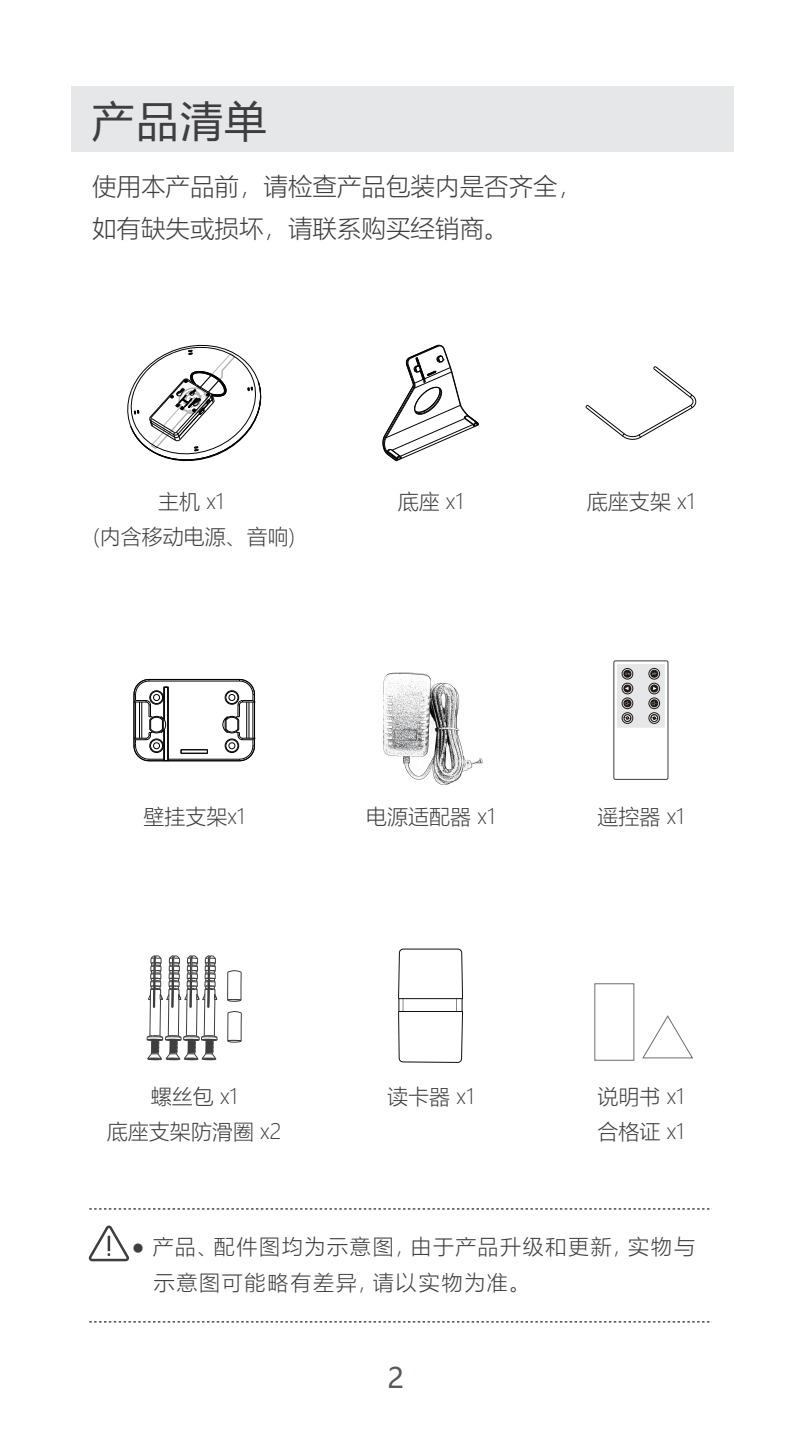
<style>
.page{position:relative;width:804px;height:1449px;background:#fff}
.page>*{position:absolute;margin:0;border:0;box-sizing:border-box;transform-origin:0 0}
.t1{font:42px "Microsoft Ya Hei";color:#3e3e3f}
.t2{font:28px "Microsoft Ya Hei";color:#57585a}
.t3{font:300 24.5px/42px "Microsoft Ya Hei";color:#3e3e3f}
.t4{font:300 21px/35px "Microsoft Ya Hei";color:#3e3e3f;text-align:center}
.t5{font:300 21px/36.8px "Microsoft Ya Hei";letter-spacing:.08em;color:#3e3e3f}
</style>
<div class="page">
<div style="left:71px;top:86px;width:662px;height:65px;background:#e6e7e9"></div>
<svg style="left:89px;top:1225px;width:40px;height:36px"></svg>
<div style="left:594px;top:983px;width:40px;height:77px;border:1px solid #6c6d70"></div>
<svg style="left:642px;top:1015px;width:51px;height:43px"></svg>
<svg style="left:89px;top:1208px;width:623px;height:1px"></svg>
<svg style="left:89px;top:1321px;width:623px;height:1px"></svg>
<svg style="left:398px;top:948px;width:65px;height:115px"></svg>
<div style="left:613px;top:660px;width:55px;height:119px;border:1px solid #3e3e3f;border-radius:2px"></div>
<div style="left:617px;top:664px;width:47px;height:64px;background:#e6e7e9"></div>
<svg style="left:623px;top:670px;width:8px;height:8px"></svg>
<div style="left:621px;top:668px;width:12px;height:11px;border:1px solid #211814;border-radius:50%"></div>
<svg style="left:650px;top:670px;width:8px;height:8px"></svg>
<div style="left:648px;top:668px;width:12px;height:11px;border:1px solid #211814;border-radius:50%"></div>
<svg style="left:650px;top:684px;width:8px;height:8px"></svg>
<div style="left:648px;top:682px;width:12px;height:12px;border:1px solid #211814;border-radius:50%"></div>
<svg style="left:623px;top:684px;width:8px;height:8px"></svg>
<div style="left:621px;top:682px;width:12px;height:12px;border:1px solid #211814;border-radius:50%"></div>
<svg style="left:625px;top:686px;width:3px;height:4px"></svg>
<svg style="left:650px;top:714px;width:8px;height:8px"></svg>
<div style="left:648px;top:712px;width:12px;height:12px;border:1px solid #211814;border-radius:50%"></div>
<svg style="left:651px;top:715px;width:6px;height:6px"></svg>
<svg style="left:623px;top:714px;width:8px;height:8px"></svg>
<div style="left:621px;top:712px;width:12px;height:12px;border:1px solid #211814;border-radius:50%"></div>
<svg style="left:624px;top:715px;width:6px;height:6px"></svg>
<svg style="left:623px;top:699px;width:8px;height:8px"></svg>
<div style="left:621px;top:697px;width:12px;height:12px;border:1px solid #211814;border-radius:50%"></div>
<svg style="left:625px;top:701px;width:5px;height:4px"></svg>
<svg style="left:650px;top:699px;width:8px;height:8px"></svg>
<div style="left:648px;top:697px;width:12px;height:12px;border:1px solid #211814;border-radius:50%"></div>
<svg style="left:652px;top:701px;width:5px;height:4px"></svg>
<svg style="left:127px;top:345px;width:134px;height:116px"></svg>
<svg style="left:585px;top:366px;width:111px;height:74px"></svg>
<svg style="left:382px;top:345px;width:97px;height:116px"></svg>
<hr style="left:168px;top:760px;width:71px;height:1px;background:#030303">
<hr style="left:168px;top:758px;width:71px;height:2px;background:#030303">
<svg style="left:180px;top:749px;width:28px;height:5px"></svg>
<hr style="left:149px;top:680px;width:90px;height:1px;background:#030303">
<hr style="left:149px;top:679px;width:90px;height:1px;background:#030303">
<svg style="left:133px;top:679px;width:36px;height:82px"></svg>
<svg style="left:223px;top:679px;width:32px;height:82px"></svg>
<img style="left:383px;top:672px;width:100px;height:113px">
<hr style="left:159px;top:999px;width:2px;height:37px;background:#3e3e3f">
<hr style="left:149px;top:989px;width:2px;height:47px;background:#3e3e3f">
<hr style="left:178px;top:999px;width:1px;height:37px;background:#3e3e3f">
<hr style="left:168px;top:989px;width:1px;height:47px;background:#3e3e3f">
<hr style="left:196px;top:999px;width:2px;height:37px;background:#3e3e3f">
<hr style="left:186px;top:989px;width:2px;height:47px;background:#3e3e3f">
<hr style="left:214px;top:999px;width:1px;height:37px;background:#3e3e3f">
<hr style="left:204px;top:989px;width:1px;height:47px;background:#3e3e3f">
<svg style="left:148px;top:955px;width:70px;height:53px"></svg>
<svg style="left:146px;top:1035px;width:72px;height:25px"></svg>
<svg style="left:227px;top:970px;width:15px;height:31px"></svg>
<svg style="left:227px;top:1011px;width:15px;height:31px"></svg>
<h1 class="t1" style="left:92px;top:92px;width:176px">产品清单</h1>
<p class="t3" style="left:92px;top:165px;width:492px">使用本产品前，请检查产品包装内是否齐全，如有缺失或损坏，请联系购买经销商。</p>
<p class="t4" style="left:93px;top:484px;width:203px">主机 x1<br>(内含移动电源、音响)</p>
<p class="t4" style="left:398px;top:484px;width:67px">底座 x1</p>
<p class="t4" style="left:587px;top:484px;width:109px">底座支架 x1</p>
<p class="t4" style="left:143px;top:798px;width:103px">壁挂支架x1</p>
<p class="t4" style="left:366px;top:798px;width:130px">电源适配器 x1</p>
<p class="t4" style="left:597px;top:798px;width:88px">遥控器 x1</p>
<p class="t4" style="left:107px;top:1078px;width:176px">螺丝包 x1<br>底座支架防滑圈 x2</p>
<p class="t4" style="left:387px;top:1078px;width:88px">读卡器 x1</p>
<p class="t4" style="left:597px;top:1078px;width:88px;text-align:left">说明书 x1合格证 x1</p>
<p class="t5" style="left:154px;top:1227px;width:543px;text-indent:-22px">● 产品、配件图均为示意图，由于产品升级和更新，实物与示意图可能略有差异，请以实物为准。</p>
<h2 class="t2" style="left:387px;top:1359px;width:18px">2</h2>
</div>
